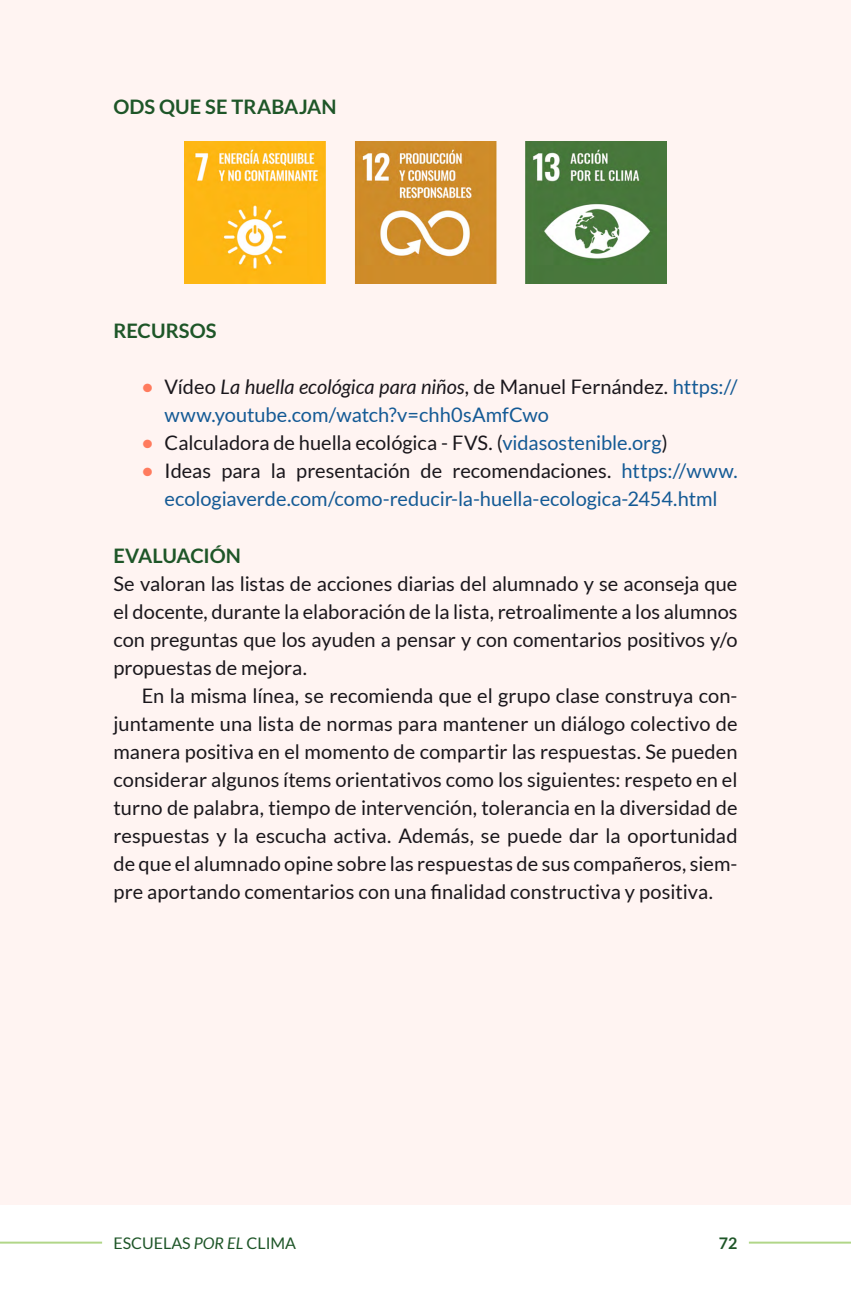
<style>
.page{position:relative;width:851px;height:1304px;background:#fff}
.page>*{position:absolute;margin:0;border:0;box-sizing:border-box;transform-origin:0 0}
.t1{font:20px/28px "Lato";color:#1a171c;text-align:justify}
.t2{font:20px/28px "Lato";color:#145a95}
.t3{font:700 20px "Lato";color:#1e5628}
.t4{font:16px "Lato";color:#1e5628}
.t5{font:700 16px "Lato";color:#1e5628}
.s1{font-weight:700;color:#ff7b5e}
.s2{color:#1a171c}
.s3{font-style:italic;color:#1a171c}
.s4{color:#145a95}
.s5{font-style:italic}
</style>
<div class="page">
<hr style="left:0;top:1242px;width:102px;height:2px;background:#9ecc6b">
<hr style="left:748px;top:1242px;width:102px;height:2px;background:#9ecc6b">
<div style="left:0;top:0;width:850px;height:1205px;background:#fff2ef"></div>
<img style="left:184px;top:142px;width:482px;height:141px">
<p class="t3" style="left:113px;top:95px;width:225px">ODS QUE SE TRABAJAN</p>
<p class="t3" style="left:113px;top:320px;width:104px">RECURSOS</p>
<p class="t2" style="left:164px;top:373px;width:574px;text-indent:-23px"><span class="s1">•</span> <span class="s2">Vídeo</span> <span class="s3">La huella ecológica para niños</span><span class="s2">, de Manuel Fernández.</span> https:// www.youtube.com/watch?v=chh0sAmfCwo</p>
<p class="t1" style="left:142px;top:429px;width:527px"><span class="s1">•</span> Calculadora de huella ecológica - FVS. (<span class="s4">vidasostenible.org</span>)</p>
<p class="t2" style="left:142px;top:457px;width:597px;text-align:center"><span class="s1">•</span> <span class="s2">Ideas para la presentación de recomendaciones.</span> https://www. ecologiaverde.com/como-reducir-la-huella-ecologica-2454.html</p>
<p class="t3" style="left:113px;top:544px;width:129px">EVALUACIÓN</p>
<p class="t1" style="left:113px;top:569px;width:625px">Se valoran las listas de acciones diarias del alumnado y se aconseja que el docente, durante la elaboración de la lista, retroalimente a los alumnos con preguntas que los ayuden a pensar y con comentarios positivos y/o propuestas de mejora.</p>
<p class="t1" style="left:113px;top:681px;width:625px;text-indent:28px">En la misma línea, se recomienda que el grupo clase construya con&shy;juntamente una lista de normas para mantener un diálogo colectivo de manera positiva en el momento de compartir las respuestas. Se pueden considerar algunos ítems orientativos como los siguientes: respeto en el turno de palabra, tiempo de intervención, tolerancia en la diversidad de respuestas y la escucha activa. Además, se puede dar la oportunidad de que el alumnado opine sobre las respuestas de sus compañeros, siem&shy;pre aportando comentarios con una finalidad constructiva y positiva.</p>
<p class="t4" style="left:113px;top:1234px;width:184px">ESCUELAS <span class="s5">POR EL</span> CLIMA</p>
<p class="t5" style="left:718px;top:1234px;width:20px">72</p>
</div>
